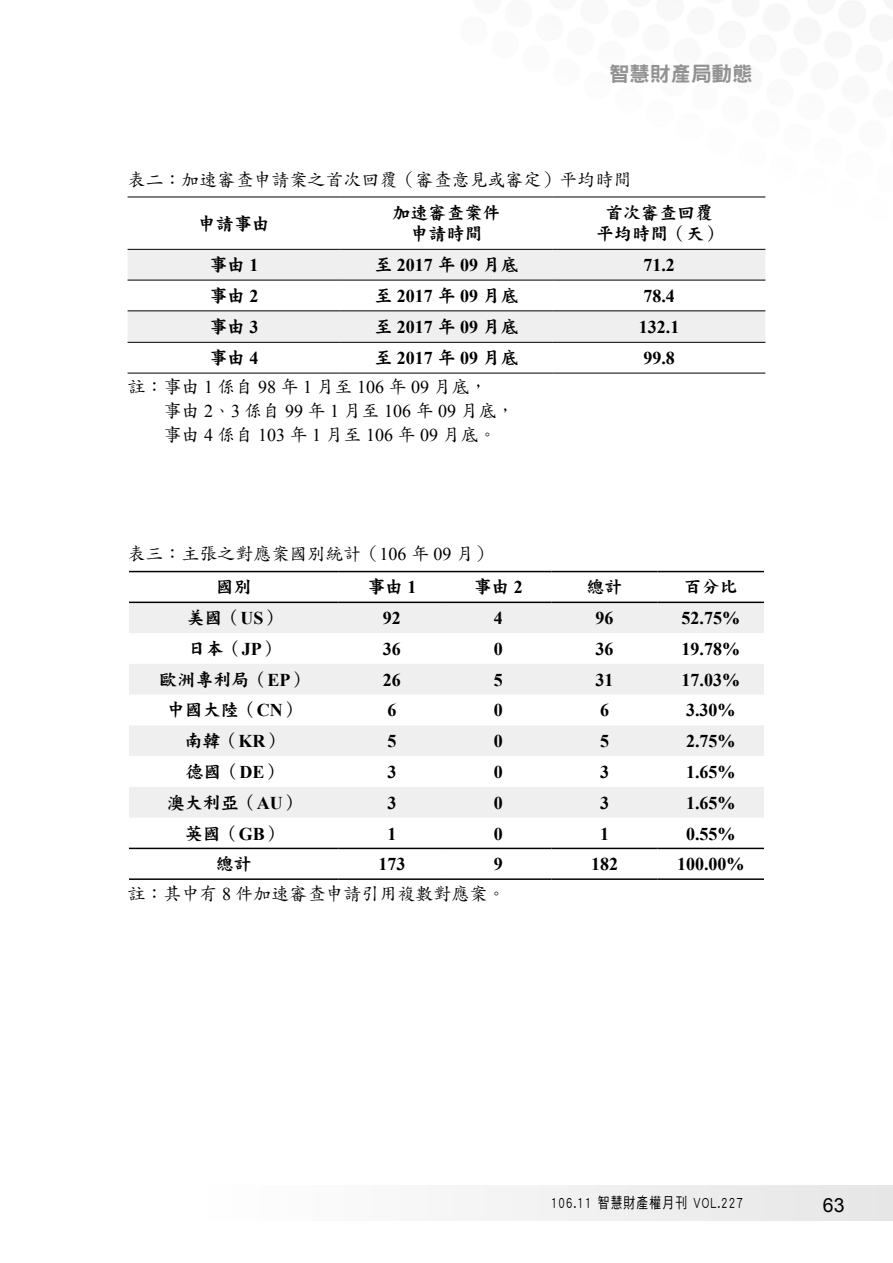
<style>
.page{position:relative;width:893px;height:1263px;background:#fff}
.page>*{position:absolute;margin:0;border:0;box-sizing:border-box;transform-origin:0 0}
.t1{font:20.55px "DF Hei Std W9";color:#929292}
.t2{font:19.5px "Arial";color:#000}
.t3{font:700 18px "Times New Roman";color:#000}
.t4{font:18px/24px "DF Kai Shu Std W5";color:#000}
.t5{font:18px/21.6px "DF Kai Shu Std W9";color:#000;text-align:center}
.t6{font:15px "DF Hei Std W5";letter-spacing:.1em;color:#000;scale:.78 1}
.s1{font-family:"Times New Roman";font-weight:700}
.s2{font-family:"DF Kai Shu Std W9";font-weight:400}
.s3{font-family:"Times New Roman"}
</style>
<div class="page">
<div style="left:207px;top:1185px;width:686px;height:36px;background:#f2f2f2"></div>
<svg style="left:128px;top:250px;width:637px;height:92px;fill:#efefef"></svg>
<hr style="left:128px;top:197px;width:212px;height:1px;background:#000">
<hr style="left:340px;top:197px;width:213px;height:1px;background:#000">
<hr style="left:553px;top:197px;width:212px;height:1px;background:#000">
<hr style="left:128px;top:249px;width:212px;height:1px;background:#000">
<hr style="left:340px;top:249px;width:213px;height:1px;background:#000">
<hr style="left:553px;top:249px;width:212px;height:1px;background:#000">
<hr style="left:128px;top:280px;width:212px;height:1px;background:#000">
<hr style="left:340px;top:280px;width:213px;height:1px;background:#000">
<hr style="left:553px;top:280px;width:212px;height:1px;background:#000">
<hr style="left:128px;top:310px;width:212px;height:1px;background:#000">
<hr style="left:340px;top:310px;width:213px;height:1px;background:#000">
<hr style="left:553px;top:310px;width:212px;height:1px;background:#000">
<hr style="left:128px;top:342px;width:212px;height:1px;background:#000">
<hr style="left:128px;top:373px;width:212px;height:1px;background:#000">
<hr style="left:340px;top:342px;width:213px;height:1px;background:#000">
<hr style="left:340px;top:373px;width:213px;height:1px;background:#000">
<hr style="left:553px;top:342px;width:212px;height:1px;background:#000">
<hr style="left:553px;top:373px;width:212px;height:1px;background:#000">
<svg style="left:129px;top:603px;width:635px;height:91px;fill:#efefef"></svg>
<div style="left:129px;top:725px;width:635px;height:31px;background:#efefef"></div>
<svg style="left:129px;top:847px;width:635px;height:1px"></svg>
<div style="left:129px;top:787px;width:635px;height:31px;background:#efefef"></div>
<hr style="left:129px;top:602px;width:210px;height:1px;background:#000">
<hr style="left:339px;top:602px;width:106px;height:1px;background:#000">
<hr style="left:445px;top:602px;width:106px;height:1px;background:#000">
<hr style="left:551px;top:602px;width:107px;height:1px;background:#000">
<hr style="left:658px;top:602px;width:106px;height:1px;background:#000">
<hr style="left:129px;top:571px;width:210px;height:1px;background:#000">
<hr style="left:339px;top:571px;width:106px;height:1px;background:#000">
<hr style="left:445px;top:571px;width:106px;height:1px;background:#000">
<hr style="left:551px;top:571px;width:107px;height:1px;background:#000">
<hr style="left:658px;top:571px;width:106px;height:1px;background:#000">
<hr style="left:129px;top:848px;width:210px;height:1px;background:#000">
<hr style="left:129px;top:878px;width:210px;height:2px;background:#000">
<hr style="left:339px;top:848px;width:106px;height:1px;background:#000">
<hr style="left:339px;top:878px;width:106px;height:2px;background:#000">
<hr style="left:445px;top:848px;width:106px;height:1px;background:#000">
<hr style="left:445px;top:878px;width:106px;height:2px;background:#000">
<hr style="left:551px;top:848px;width:107px;height:1px;background:#000">
<hr style="left:551px;top:878px;width:107px;height:2px;background:#000">
<hr style="left:658px;top:848px;width:106px;height:1px;background:#000">
<hr style="left:658px;top:878px;width:106px;height:2px;background:#000">
<p class="t1" style="left:609px;top:63px;width:145px">智慧財產局動態</p>
<p class="t4" style="left:128px;top:167px;width:505px">表二：加速審查申請案之首次回覆（審查意見或審定）平均時間</p>
<p class="t5" style="left:198px;top:212px;width:73px">申請事由</p>
<p class="t5" style="left:392px;top:201px;width:109px">加速審查案件申請時間</p>
<p class="t5" style="left:596px;top:201px;width:127px">首次審查回覆平均時間（天）</p>
<p class="t5" style="left:209px;top:254px;width:51px">事由 <span class="s1">1</span></p>
<p class="t3" style="left:374px;top:253px;width:146px"><span class="s2">至</span> 2017 <span class="s2">年</span> 09 <span class="s2">月底</span></p>
<p class="t3" style="left:643px;top:253px;width:33px">71.2</p>
<p class="t5" style="left:209px;top:284px;width:51px">事由 <span class="s1">2</span></p>
<p class="t3" style="left:374px;top:283px;width:146px"><span class="s2">至</span> 2017 <span class="s2">年</span> 09 <span class="s2">月底</span></p>
<p class="t3" style="left:643px;top:283px;width:33px">78.4</p>
<p class="t5" style="left:209px;top:315px;width:51px">事由 <span class="s1">3</span></p>
<p class="t3" style="left:374px;top:314px;width:146px"><span class="s2">至</span> 2017 <span class="s2">年</span> 09 <span class="s2">月底</span></p>
<p class="t3" style="left:639px;top:314px;width:42px">132.1</p>
<p class="t5" style="left:209px;top:347px;width:51px">事由 <span class="s1">4</span></p>
<p class="t3" style="left:374px;top:346px;width:146px"><span class="s2">至</span> 2017 <span class="s2">年</span> 09 <span class="s2">月底</span></p>
<p class="t3" style="left:643px;top:346px;width:33px">99.8</p>
<p class="t4" style="left:164px;top:374px;width:353px;text-indent:-36px">註：事由 <span class="s3">1</span> 係自 <span class="s3">98</span> 年 <span class="s3">1</span> 月至 <span class="s3">106</span> 年 <span class="s3">09</span> 月底，<br>事由 <span class="s3">2</span>、<span class="s3">3</span> 係自 <span class="s3">99</span> 年 <span class="s3">1</span> 月至 <span class="s3">106</span> 年 <span class="s3">09</span> 月底，事由 <span class="s3">4</span> 係自 <span class="s3">103</span> 年 <span class="s3">1</span> 月至 <span class="s3">106</span> 年 <span class="s3">09</span> 月底。</p>
<p class="t4" style="left:128px;top:541px;width:366px">表三：主張之對應案國別統計（<span class="s3">106</span> 年 <span class="s3">09</span> 月）</p>
<p class="t5" style="left:216px;top:576px;width:37px">國別</p>
<p class="t5" style="left:367px;top:576px;width:51px">事由 <span class="s1">1</span></p>
<p class="t5" style="left:473px;top:576px;width:51px">事由 <span class="s1">2</span></p>
<p class="t5" style="left:586px;top:576px;width:37px">總計</p>
<p class="t5" style="left:684px;top:576px;width:55px">百分比</p>
<p class="t5" style="left:186px;top:607px;width:97px">美國（<span class="s1">US</span>）</p>
<p class="t3" style="left:383px;top:606px;width:19px">92</p>
<p class="t3" style="left:494px;top:606px;width:10px">4</p>
<p class="t3" style="left:595px;top:606px;width:19px">96</p>
<p class="t3" style="left:682px;top:606px;width:60px">52.75%</p>
<p class="t5" style="left:188px;top:637px;width:93px">日本（<span class="s1">JP</span>）</p>
<p class="t3" style="left:383px;top:636px;width:19px">36</p>
<p class="t3" style="left:494px;top:636px;width:10px">0</p>
<p class="t3" style="left:595px;top:636px;width:19px">36</p>
<p class="t3" style="left:682px;top:636px;width:60px">19.78%</p>
<p class="t5" style="left:159px;top:668px;width:151px">歐洲專利局（<span class="s1">EP</span>）</p>
<p class="t3" style="left:383px;top:667px;width:19px">26</p>
<p class="t3" style="left:494px;top:667px;width:10px">5</p>
<p class="t3" style="left:595px;top:667px;width:19px">31</p>
<p class="t3" style="left:682px;top:667px;width:60px">17.03%</p>
<p class="t5" style="left:167px;top:699px;width:135px">中國大陸（<span class="s1">CN</span>）</p>
<p class="t3" style="left:387px;top:698px;width:10px">6</p>
<p class="t3" style="left:494px;top:698px;width:10px">0</p>
<p class="t3" style="left:600px;top:698px;width:10px">6</p>
<p class="t3" style="left:686px;top:698px;width:51px">3.30%</p>
<p class="t5" style="left:184px;top:730px;width:100px">南韓（<span class="s1">KR</span>）</p>
<p class="t3" style="left:387px;top:729px;width:10px">5</p>
<p class="t3" style="left:494px;top:729px;width:10px">0</p>
<p class="t3" style="left:600px;top:729px;width:10px">5</p>
<p class="t3" style="left:686px;top:729px;width:51px">2.75%</p>
<p class="t5" style="left:185px;top:760px;width:99px">德國（<span class="s1">DE</span>）</p>
<p class="t3" style="left:387px;top:759px;width:10px">3</p>
<p class="t3" style="left:494px;top:759px;width:10px">0</p>
<p class="t3" style="left:600px;top:759px;width:10px">3</p>
<p class="t3" style="left:686px;top:759px;width:51px">1.65%</p>
<p class="t5" style="left:167px;top:791px;width:135px">澳大利亞（<span class="s1">AU</span>）</p>
<p class="t3" style="left:387px;top:790px;width:10px">3</p>
<p class="t3" style="left:494px;top:790px;width:10px">0</p>
<p class="t3" style="left:600px;top:790px;width:10px">3</p>
<p class="t3" style="left:686px;top:790px;width:51px">1.65%</p>
<p class="t5" style="left:185px;top:822px;width:100px">英國（<span class="s1">GB</span>）</p>
<p class="t3" style="left:387px;top:821px;width:10px">1</p>
<p class="t3" style="left:494px;top:821px;width:10px">0</p>
<p class="t3" style="left:600px;top:821px;width:10px">1</p>
<p class="t3" style="left:686px;top:821px;width:51px">0.55%</p>
<p class="t5" style="left:216px;top:853px;width:37px">總計</p>
<p class="t3" style="left:378px;top:852px;width:28px">173</p>
<p class="t3" style="left:494px;top:852px;width:10px">9</p>
<p class="t3" style="left:591px;top:852px;width:28px">182</p>
<p class="t3" style="left:677px;top:852px;width:69px">100.00%</p>
<p class="t4" style="left:128px;top:881px;width:379px">註：其中有 <span class="s3">8</span> 件加速審查申請引用複數對應案。</p>
<p class="t6" style="left:551px;top:1194px;width:248px">106.11 智慧財產權月刊 VOL.227</p>
<p class="t2" style="left:823px;top:1192px;width:23px">63</p>
</div>
